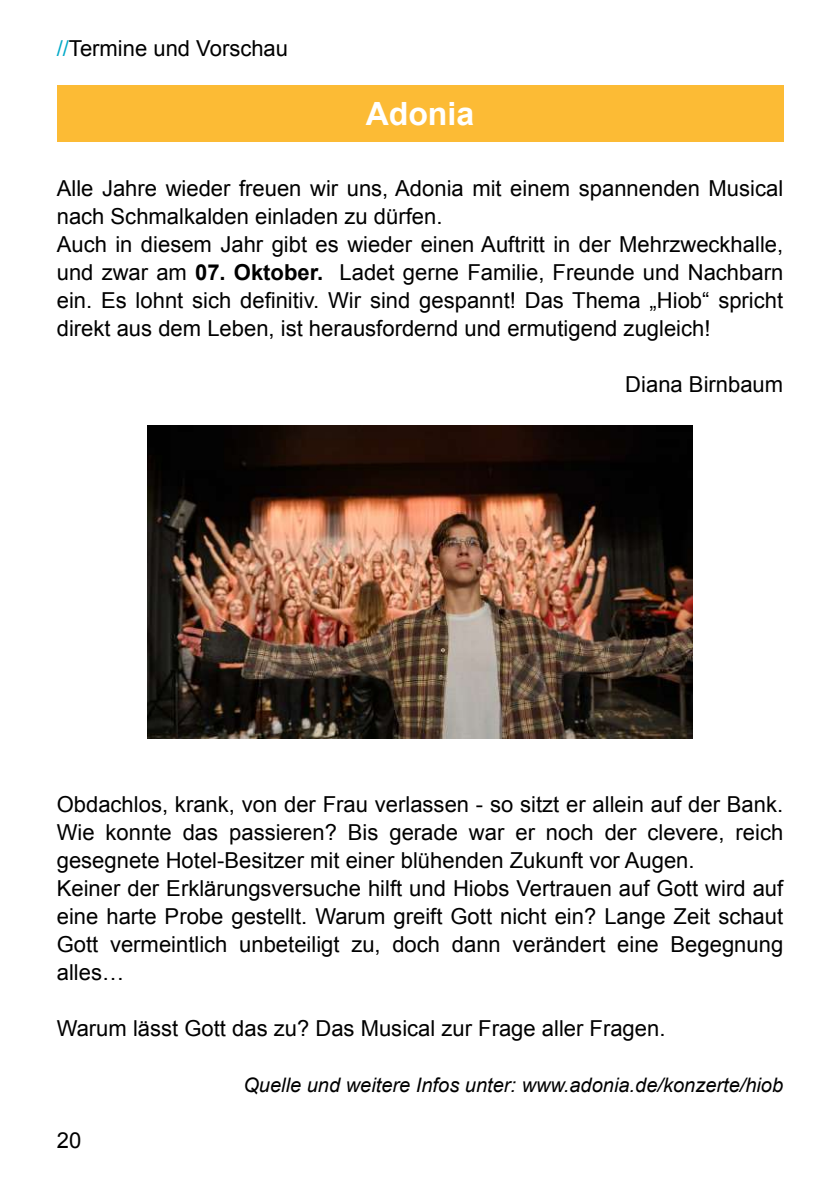
<style>
.page{position:relative;width:840px;height:1191px;background:#fff}
.page>*{position:absolute;margin:0;border:0;box-sizing:border-box;transform-origin:0 0}
.t1{font:700 32px "Arial";color:#fff}
.t2{font:22px/28px "Arial";color:#000}
.t3{font:italic 20px "Arial";color:#000}
.s1{color:#00a9c8}
.s2{font-weight:700}
</style>
<div class="page">
<div style="left:57px;top:85px;width:725px;height:56px;background:#fcbb35"></div>
<img style="left:148px;top:425px;width:543px;height:313px">
<p class="t2" style="left:57px;top:36px;width:233px"><span class="s1">//</span>Termine und Vorschau</p>
<h1 class="t1" style="left:365px;top:101px;width:110px">Adonia</h1>
<p class="t2" style="left:57px;top:176px;width:727px">Alle Jahre wieder freuen wir uns, Adonia mit einem spannenden Musical nach Schmalkalden einladen zu dürfen.<br>Auch in diesem Jahr gibt es wieder einen Auftritt in der Mehrzweckhalle, und zwar am <span class="s2">07. Oktober.</span> Ladet gerne Familie, Freunde und Nachbarn ein. Es lohnt sich definitiv. Wir sind gespannt! Das Thema „Hiob“ spricht direkt aus dem Leben, ist herausfordernd und ermutigend zugleich!</p>
<p class="t2" style="left:625px;top:372px;width:159px">Diana Birnbaum</p>
<p class="t2" style="left:57px;top:792px;width:727px">Obdachlos, krank, von der Frau verlassen - so sitzt er allein auf der Bank.<br>Wie konnte das passieren? Bis gerade war er noch der clevere, reich gesegnete Hotel-Besitzer mit einer blühenden Zukunft vor Augen.<br>Keiner der Erklärungsversuche hilft und Hiobs Vertrauen auf Gott wird auf eine harte Probe gestellt. Warum greift Gott nicht ein? Lange Zeit schaut Gott vermeintlich unbeteiligt zu, doch dann verändert eine Begegnung alles…</p>
<p class="t2" style="left:57px;top:1016px;width:610px">Warum lässt Gott das zu? Das Musical zur Frage aller Fragen.</p>
<p class="t3" style="left:243px;top:1077px;width:541px">Quelle und weitere Infos unter: www.adonia.de/konzerte/hiob</p>
<p class="t2" style="left:57px;top:1128px;width:26px">20</p>
</div>
